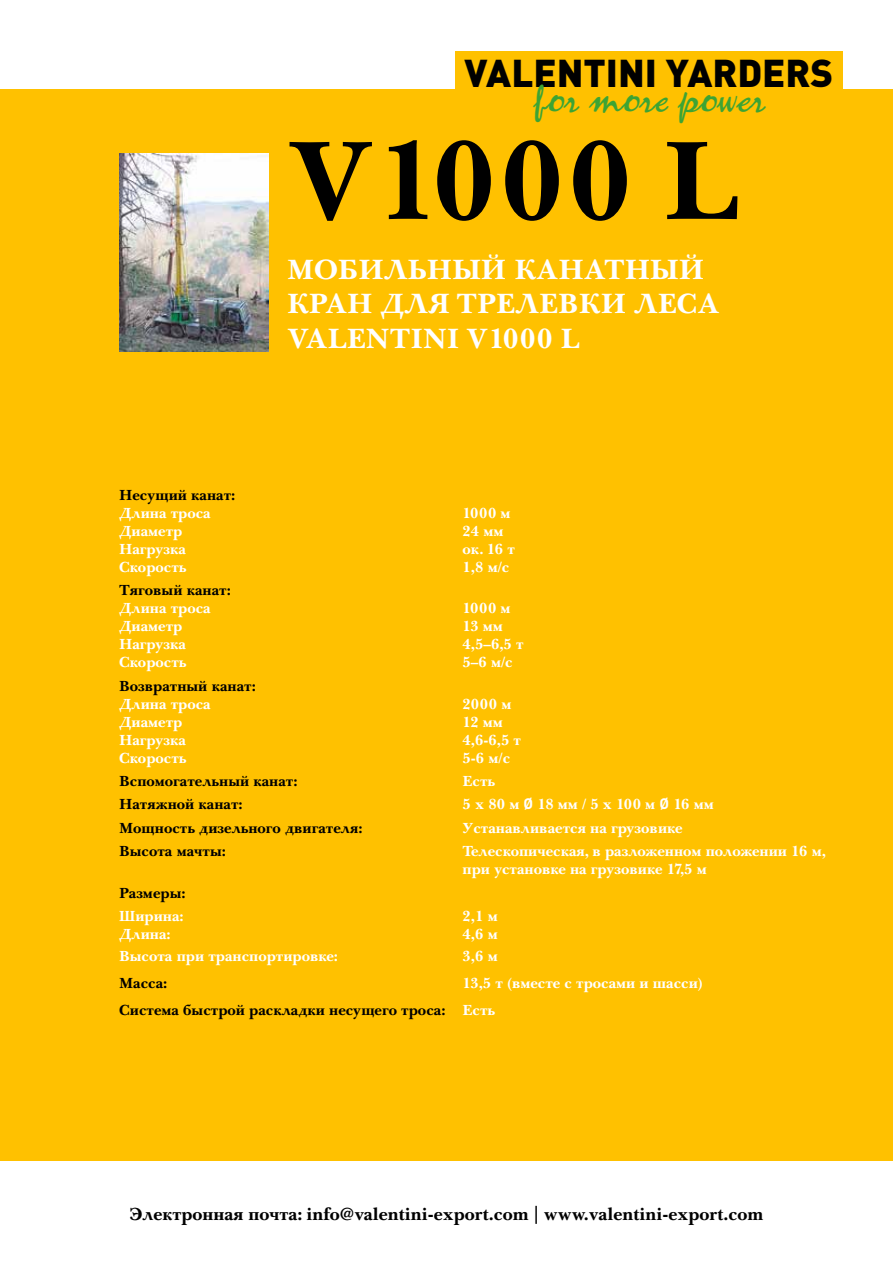
<style>
.page{position:relative;width:893px;height:1263px;background:#fff}
.page>*{position:absolute;margin:0;border:0;box-sizing:border-box;transform-origin:0 0}
.t1{font:700 114.15px "Baskerville Cyr";letter-spacing:.02em;color:#000}
.t2{font:900 38.25px "DIN";color:#000}
.t3{font:36.3px "Zephyr";color:#3da434}
.t4{font:700 28.65px/34.3px "Baskerville Cyr";letter-spacing:.22em;color:#fff}
.t5{font:700 28.65px/34.3px "Baskerville Cyr";color:#fff}
.t6{font:700 18px "Baskerville Cyr";color:#000}
.t7{font:700 15px/18px "Baskerville Cyr";color:#fff}
.t8{font:700 15px/27px "Baskerville Cyr";color:#000}
.s1{font-family:"DIN"}
.s2{color:#fff}
</style>
<div class="page">
<div style="left:0;top:89px;width:893px;height:1072px;background:#ffc100"></div>
<img style="left:119px;top:153px;width:150px;height:198px">
<div style="left:455px;top:52px;width:388px;height:75px;background:#ffc100"></div>
<h2 class="t2" style="left:465px;top:48px;width:370px">VALENTINI YARDERS</h2>
<h3 class="t3" style="left:533px;top:77px;width:233px">for more power</h3>
<h1 class="t1" style="left:286px;top:116px;width:455px">V1000 L</h1>
<h3 class="t4" style="left:287px;top:253px;width:419px">Мобильный канатный кран для тре</h3>
<h3 class="t5" style="left:287px;top:287px;width:434px;text-indent:228px">лев ки леса<br>VALENTINI V1000 L</h3>
<p class="t8" style="left:119px;top:482px;width:118px">Несущий канат:</p>
<p class="t7" style="left:119px;top:504px;width:93px">Длина троса</p>
<p class="t7" style="left:463px;top:504px;width:49px">1000 м</p>
<p class="t7" style="left:119px;top:522px;width:65px">Диаметр</p>
<p class="t7" style="left:463px;top:522px;width:42px">24 мм</p>
<p class="t7" style="left:119px;top:540px;width:68px">Нагрузка</p>
<p class="t7" style="left:463px;top:540px;width:54px">ок. 16 т</p>
<p class="t7" style="left:119px;top:558px;width:69px">Скорость</p>
<p class="t7" style="left:463px;top:558px;width:48px">1,8 м/с</p>
<p class="t8" style="left:119px;top:577px;width:113px">Тяговый канат:</p>
<p class="t7" style="left:119px;top:600px;width:93px">Длина троса</p>
<p class="t7" style="left:463px;top:600px;width:49px">1000 м</p>
<p class="t7" style="left:119px;top:618px;width:65px">Диаметр</p>
<p class="t7" style="left:463px;top:618px;width:42px">13 мм</p>
<p class="t7" style="left:119px;top:636px;width:68px">Нагрузка</p>
<p class="t7" style="left:463px;top:636px;width:62px">4,5–6,5 т</p>
<p class="t7" style="left:119px;top:654px;width:69px">Скорость</p>
<p class="t7" style="left:463px;top:654px;width:52px">5–6 м/с</p>
<p class="t8" style="left:119px;top:672px;width:138px">Возвратный канат:</p>
<p class="t7" style="left:119px;top:695px;width:93px">Длина троса</p>
<p class="t7" style="left:463px;top:695px;width:50px">2000 м</p>
<p class="t7" style="left:119px;top:713px;width:65px">Диаметр</p>
<p class="t7" style="left:463px;top:713px;width:42px">12 мм</p>
<p class="t7" style="left:119px;top:731px;width:68px">Нагрузка</p>
<p class="t7" style="left:463px;top:731px;width:60px">4,6-6,5 т</p>
<p class="t7" style="left:119px;top:749px;width:69px">Скорость</p>
<p class="t7" style="left:463px;top:749px;width:49px">5-6 м/с</p>
<p class="t8" style="left:119px;top:768px;width:180px">Вспомогательный канат:</p>
<p class="t7" style="left:463px;top:772px;width:34px">Есть</p>
<p class="t8" style="left:119px;top:791px;width:125px">Натяжной канат:</p>
<p class="t7" style="left:463px;top:796px;width:253px">5 x 80 м <span class="s1">Ø</span> 18 мм / 5 x 100 м <span class="s1">Ø</span> 16 мм</p>
<p class="t8" style="left:119px;top:815px;width:245px">Мощность дизельного двигателя:</p>
<p class="t7" style="left:463px;top:819px;width:222px">Устанавливается на грузовике</p>
<p class="t8" style="left:119px;top:838px;width:108px">Высота мачты:</p>
<p class="t7" style="left:463px;top:843px;width:365px">Телескопическая, в разложенном положении 16 м, при установке на грузовике 17,5 м</p>
<p class="t8" style="left:119px;top:879px;width:68px">Размеры:</p>
<p class="t7" style="left:119px;top:907px;width:66px">Ширина:</p>
<p class="t7" style="left:463px;top:907px;width:37px">2,1 м</p>
<p class="t7" style="left:119px;top:925px;width:53px">Длина:</p>
<p class="t7" style="left:463px;top:925px;width:37px">4,6 м</p>
<p class="t7" style="left:119px;top:947px;width:220px">Высота при транспортировке:</p>
<p class="t7" style="left:463px;top:947px;width:37px">3,6 м</p>
<p class="t8" style="left:119px;top:969px;width:50px">Масса:</p>
<p class="t8" style="left:119px;top:969px;width:585px;text-indent:344px"><span class="s2">13,5 т (вместе с тросами и шасси)<br></span>Система быстрой раскладки несущего троса: <span class="s2">Есть</span></p>
<p class="t6" style="left:130px;top:1204px;width:635px">Электронная почта: info@valentini-export.com | www.valentini-export.com</p>
</div>
